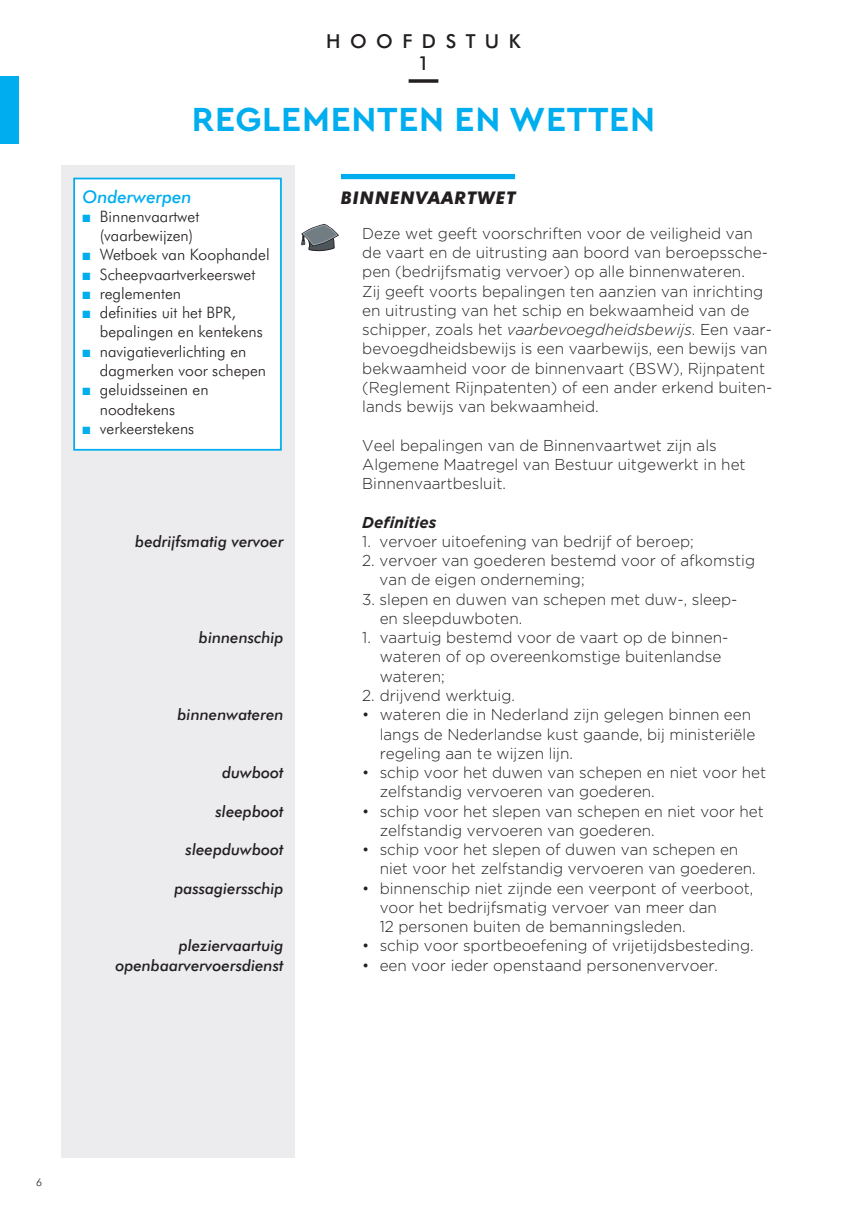
<style>
.page{position:relative;width:847px;height:1219px;background:#fff}
.page>*{position:absolute;margin:0;border:0;box-sizing:border-box;transform-origin:0 0}
.t1{font:700 35px "Cera GR";letter-spacing:.02em;color:#00aeef}
.t2{font:500 19.25px/22.8px "Futura BT";letter-spacing:.49em;color:#231f20;text-align:center}
.t3{font:italic 700 17.5px "Futura BT";letter-spacing:.05em;color:#231f20}
.t4{font:italic 500 17.5px "Futura BT";color:#00aeef}
.t5{font:300 15.75px/19.2px "Gotham";color:#231f20}
.t6{font:300 15.75px/19.2px "Futura BT";color:#231f20}
.t7{font:italic 500 15.75px/19.2px "Futura BT";color:#231f20;text-align:right}
.t8{font:italic 700 15.75px "Gotham";color:#231f20}
.t9{font:300 10.5px "Futura BT";color:#231f20}
.s1{color:#00aeef}
.s2{font-style:italic}
</style>
<div class="page">
<div style="left:61px;top:165px;width:233px;height:992px;background:#ececee"></div>
<div style="left:0;top:76px;width:19px;height:68px;background:#00aeef"></div>
<div style="left:74px;top:178px;width:207px;height:272px;background:#fff"></div>
<div style="left:73px;top:178px;width:209px;height:272px;border:2px solid #00aeef"></div>
<div style="left:341px;top:174px;width:174px;height:5px;background:#00aeef"></div>
<svg style="left:301px;top:224px;width:37px;height:27px"></svg>
<svg style="left:408px;top:79px;width:30px;height:4px"></svg>
<p class="t2" style="left:326px;top:29px;width:196px">HOOFDSTUK<br>1</p>
<h1 class="t1" style="left:192px;top:99px;width:464px">REGLEMENTEN EN WETTEN</h1>
<p class="t4" style="left:82px;top:186px;width:111px">Onderwerpen</p>
<p class="t6" style="left:100px;top:206px;width:101px;text-indent:-17px"><span class="s1">■</span> Binnenvaartwet (vaarbewijzen)</p>
<p class="t6" style="left:82px;top:245px;width:188px"><span class="s1">■</span> Wetboek van Koophandel</p>
<p class="t6" style="left:82px;top:264px;width:174px"><span class="s1">■</span> Scheepvaartverkeerswet</p>
<p class="t6" style="left:82px;top:283px;width:100px"><span class="s1">■</span> reglementen</p>
<p class="t6" style="left:100px;top:303px;width:164px;text-indent:-17px"><span class="s1">■</span> definities uit het BPR, bepalingen en kentekens</p>
<p class="t6" style="left:100px;top:341px;width:168px;text-indent:-17px"><span class="s1">■</span> navigatieverlichting en dagmerken voor schepen</p>
<p class="t6" style="left:100px;top:380px;width:110px;text-indent:-17px"><span class="s1">■</span> geluidsseinen en noodtekens</p>
<p class="t6" style="left:82px;top:418px;width:113px"><span class="s1">■</span> verkeerstekens</p>
<p class="t7" style="left:135px;top:531px;width:150px">bedrijfsmatig vervoer</p>
<p class="t7" style="left:199px;top:628px;width:86px">binnenschip</p>
<p class="t7" style="left:177px;top:705px;width:107px">binnenwateren</p>
<p class="t7" style="left:222px;top:762px;width:63px">duwboot</p>
<p class="t7" style="left:215px;top:801px;width:70px">sleepboot</p>
<p class="t7" style="left:185px;top:839px;width:99px">sleepduwboot</p>
<p class="t7" style="left:174px;top:878px;width:111px">passagiersschip</p>
<p class="t7" style="left:115px;top:935px;width:170px">pleziervaartuig openbaarvervoersdienst</p>
<p class="t3" style="left:341px;top:187px;width:176px">BINNENVAARTWET</p>
<p class="t5" style="left:362px;top:223px;width:411px">Deze wet geeft voorschriften voor de veiligheid van de vaart en de uitrusting aan boord van beroepssche&shy;pen (bedrijfsmatig vervoer) op alle binnenwateren.<br>Zij geeft voorts bepalingen ten aanzien van inrichting en uitrusting van het schip en bekwaamheid van de schipper, zoals het <span class="s2">vaarbevoegdheidsbewijs</span>. Een vaar&shy;bevoegdheidsbewijs is een vaarbewijs, een bewijs van bekwaamheid voor de binnenvaart (BSW), Rijnpatent (Reglement Rijnpatenten) of een ander erkend buiten&shy;lands bewijs van bekwaamheid.</p>
<p class="t5" style="left:362px;top:435px;width:385px">Veel bepalingen van de Binnenvaartwet zijn als<br>Algemene Maatregel van Bestuur uitgewerkt in het<br>Binnenvaartbesluit.</p>
<p class="t8" style="left:362px;top:511px;width:75px">Definities</p>
<p class="t5" style="left:362px;top:531px;width:333px">1. vervoer uitoefening van bedrijf of beroep;</p>
<p class="t5" style="left:379px;top:550px;width:377px;text-indent:-17px">2. vervoer van goederen bestemd voor of afkomstig van de eigen onderneming;</p>
<p class="t5" style="left:379px;top:589px;width:359px;text-indent:-17px">3. slepen en duwen van schepen met duw-, sleep&shy;en sleepduwboten.</p>
<p class="t5" style="left:379px;top:627px;width:348px;text-indent:-17px">1. vaartuig bestemd voor de vaart op de binnen&shy;wateren of op overeenkomstige buitenlandse wateren;</p>
<p class="t5" style="left:362px;top:685px;width:154px">2. drijvend werktuig.</p>
<p class="t5" style="left:379px;top:704px;width:377px;text-indent:-17px">• wateren die in Nederland zijn gelegen binnen een langs de Nederlandse kust gaande, bij ministeriële regeling aan te wijzen lijn.</p>
<p class="t5" style="left:379px;top:762px;width:388px;text-indent:-17px">• schip voor het duwen van schepen en niet voor het zelfstandig vervoeren van goederen.</p>
<p class="t5" style="left:379px;top:800px;width:385px;text-indent:-17px">• schip voor het slepen van schepen en niet voor het zelfstandig vervoeren van goederen.</p>
<p class="t5" style="left:379px;top:839px;width:377px;text-indent:-17px">• schip voor het slepen of duwen van schepen en niet voor het zelfstandig vervoeren van goederen.</p>
<p class="t5" style="left:379px;top:877px;width:375px;text-indent:-17px">• binnenschip niet zijnde een veerpont of veerboot, voor het bedrijfsmatig vervoer van meer dan<br>12 personen buiten de bemanningsleden.</p>
<p class="t5" style="left:362px;top:935px;width:392px">• schip voor sportbeoefening of vrijetijdsbesteding.</p>
<p class="t5" style="left:362px;top:954px;width:357px">• een voor ieder openstaand personenvervoer.</p>
<p class="t9" style="left:36px;top:1175px;width:8px">6</p>
</div>
